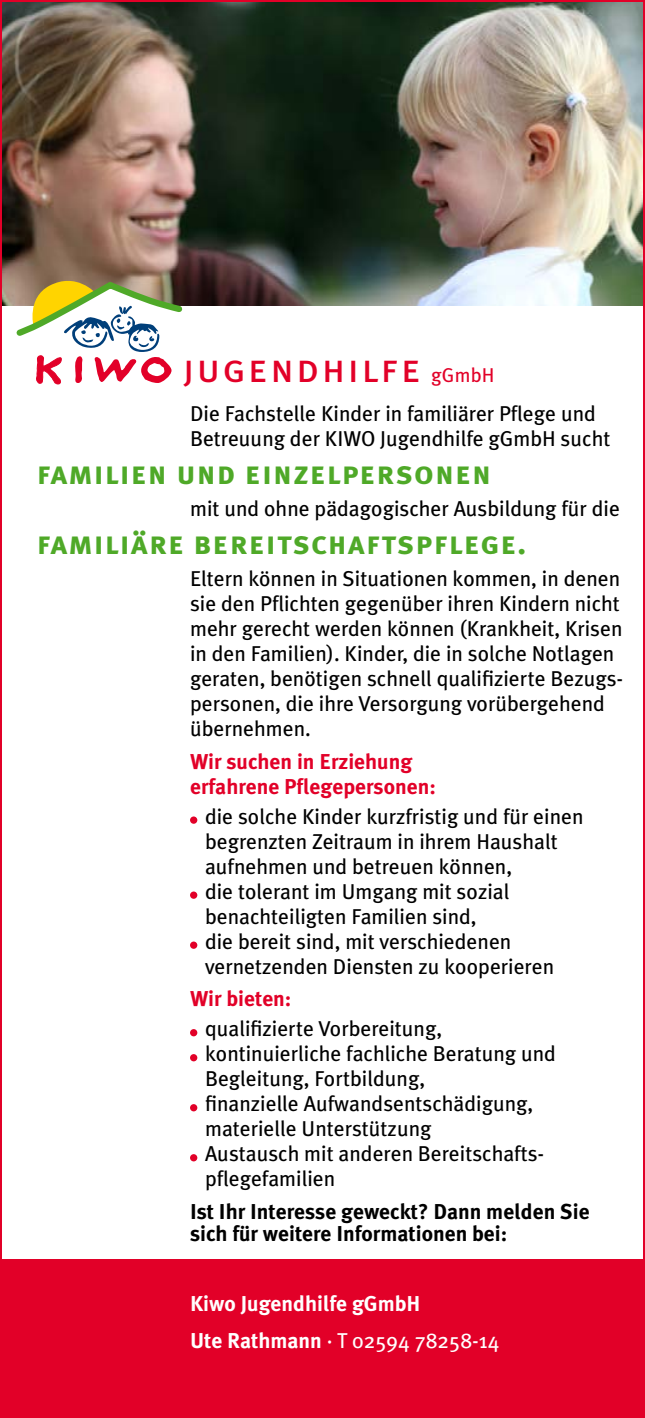
<style>
.page{position:relative;width:645px;height:1418px;background:#fff}
.page>*{position:absolute;margin:0;border:0;box-sizing:border-box;transform-origin:0 0}
.t1{font:40.5px "Meta Plus Book Caps";letter-spacing:.065em;color:#e20028}
.t2{font:32.5px "Meta Plus Bold Caps";letter-spacing:.035em;color:#4fa928}
.t3{font:21.5px/25px "Meta Plus";color:#000}
.t4{font:700 21.5px/22.5px "Meta Plus";color:#000}
.t5{font:700 21.5px/25px "Meta Plus";color:#e20028}
.t6{font:700 21.5px/37.5px "Meta Plus";color:#fff}
.s1{font-family:"Meta Plus";font-size:20px}
.s2{font-weight:400}
</style>
<div class="page">
<img style="left:3px;top:3px;width:638px;height:303px">
<div style="left:190px;top:816px;width:7px;height:7px;background:#e20028;border-radius:50%"></div>
<div style="left:190px;top:891px;width:7px;height:7px;background:#e20028;border-radius:50%"></div>
<div style="left:190px;top:941px;width:7px;height:7px;background:#e20028;border-radius:50%"></div>
<div style="left:190px;top:1029px;width:7px;height:7px;background:#e20028;border-radius:50%"></div>
<div style="left:190px;top:1054px;width:7px;height:7px;background:#e20028;border-radius:50%"></div>
<div style="left:190px;top:1104px;width:7px;height:7px;background:#e20028;border-radius:50%"></div>
<div style="left:190px;top:1154px;width:7px;height:7px;background:#e20028;border-radius:50%"></div>
<svg style="left:13px;top:272px;width:172px;height:112px"></svg>
<div style="left:0;top:1259px;width:644px;height:158px;background:#e20028"></div>
<h1 class="t1" style="left:183px;top:344px;width:313px">jugendhilfe <span class="s1">gGmbH</span></h1>
<p class="t3" style="left:190px;top:401px;width:421px">Die Fachstelle Kinder in familiärer Pflege und<br>Betreuung der KIWO Jugendhilfe gGmbH sucht</p>
<h2 class="t2" style="left:37px;top:454px;width:455px">familien und einzelpersonen</h2>
<p class="t3" style="left:190px;top:496px;width:431px">mit und ohne pädagogischer Ausbildung für die</p>
<h2 class="t2" style="left:37px;top:523px;width:490px">familiäre bereitschaftspflege.</h2>
<p class="t3" style="left:190px;top:566px;width:434px">Eltern können in Situationen kommen, in denen sie den Pflichten gegenüber ihren Kindern nicht mehr gerecht werden können (Krankheit, Krisen in den Familien). Kinder, die in solche Notlagen geraten, benötigen schnell qualifizierte Bezugs&shy;personen, die ihre Versorgung vorübergehend übernehmen.</p>
<p class="t5" style="left:190px;top:748px;width:247px">Wir suchen in Erziehung erfahrene Pflegepersonen:</p>
<p class="t3" style="left:205px;top:803px;width:380px">die solche Kinder kurzfristig und für einen begrenzten Zeitraum in ihrem Haushalt aufnehmen und betreuen können,<br>die tolerant im Umgang mit sozial benachteiligten Familien sind,<br>die bereit sind, mit verschiedenen vernetzenden Diensten zu kooperieren</p>
<p class="t5" style="left:190px;top:986px;width:103px">Wir bieten:</p>
<p class="t3" style="left:205px;top:1016px;width:352px">qualifizierte Vorbereitung, kontinuierliche fachliche Beratung und<br>Begleitung, Fortbildung,<br>finanzielle Aufwandsentschädigung, materielle Unterstützung<br>Austausch mit anderen Bereitschafts&shy;pflegefamilien</p>
<p class="t4" style="left:190px;top:1200px;width:401px">Ist Ihr Interesse geweckt? Dann melden Sie sich für weitere Informationen bei:</p>
<p class="t6" style="left:190px;top:1284px;width:310px">Kiwo Jugendhilfe gGmbH<br>Ute Rathmann <span class="s2">· T 02594 78258-14</span></p>
</div>
